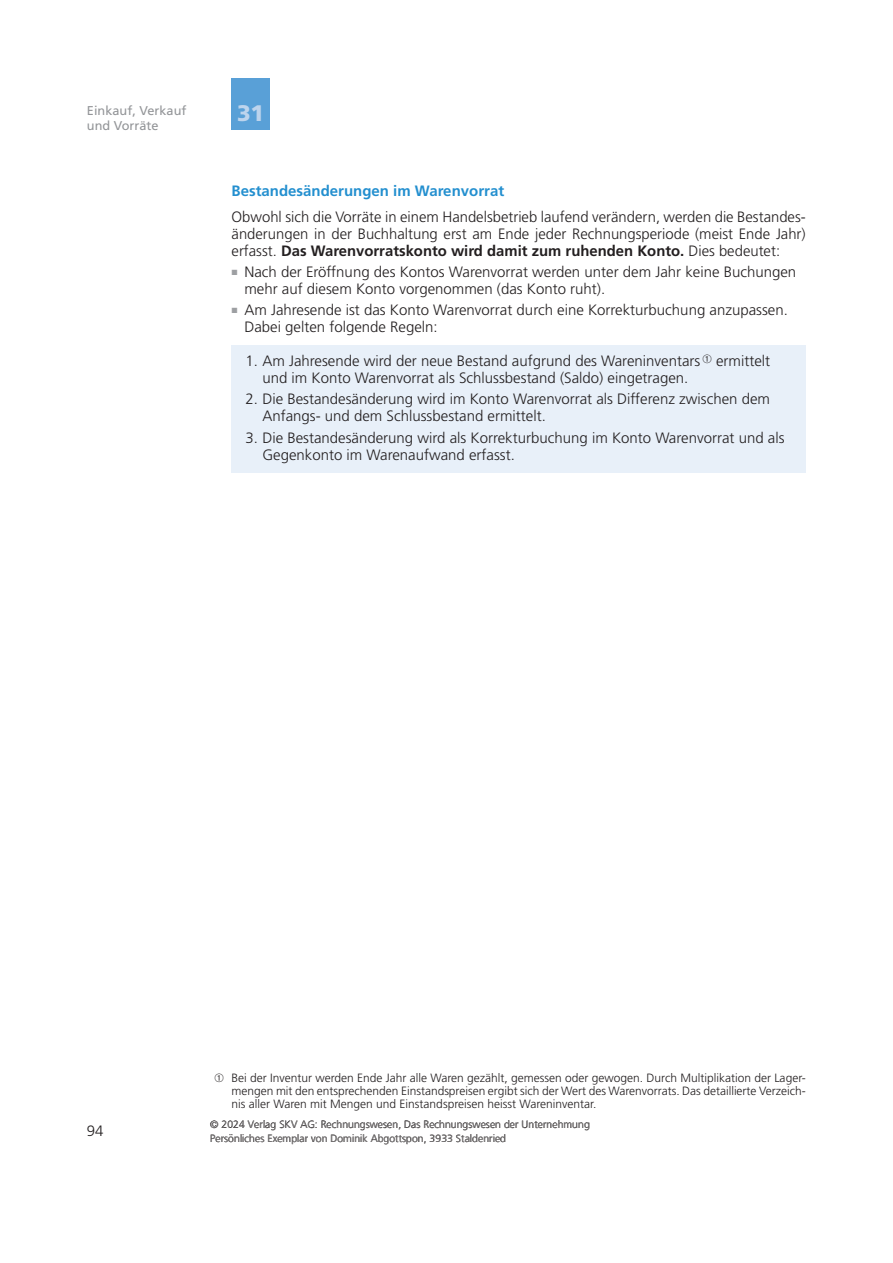
<style>
.page{position:relative;width:893px;height:1263px;background:#fff}
.page>*{position:absolute;margin:0;border:0;box-sizing:border-box;transform-origin:0 0}
.t1{font:900 22.5px "Frutiger LT Std";color:#bdd4ed}
.t2{font:300 15px/17px "Frutiger LT Std";color:#231f20}
.t3{font:700 15px "Frutiger LT Std";color:#238fcf}
.t4{font:12.75px/14.2px "Frutiger LT Std";color:#939598}
.t5{font:300 12px/12.8px "Frutiger LT Std";color:#231f20;text-align:justify}
.t6{font:300 10.5px/13.5px "Frutiger LT Com";color:#231f20}
.s1{font-weight:700}
.s2{color:#9d9fa2}
</style>
<div class="page">
<div style="left:232px;top:79px;width:38px;height:51px;background:#59a0d7"></div>
<div style="left:232px;top:345px;width:574px;height:128px;background:#e8f0f9"></div>
<p class="t4" style="left:87px;top:104px;width:101px">Einkauf, Verkauf und Vorräte</p>
<h1 class="t1" style="left:237px;top:104px;width:28px">31</h1>
<p class="t3" style="left:232px;top:185px;width:274px">Bestandesänderungen im Warenvorrat</p>
<p class="t2" style="left:232px;top:209px;width:576px;text-align:justify">Obwohl sich die Vorräte in einem Handelsbetrieb laufend verändern, werden die Bestandes&shy;änderungen in der Buchhaltung erst am Ende jeder Rechnungsperiode (meist Ende Jahr) erfasst. <span class="s1">Das Warenvorratskonto wird damit zum ruhenden Konto.</span> Dies bedeutet:</p>
<p class="t2" style="left:244px;top:264px;width:553px;text-indent:-13px"><span class="s2">■</span> Nach der Eröffnung des Kontos Warenvorrat werden unter dem Jahr keine Buchungen mehr auf diesem Konto vorgenommen (das Konto ruht).</p>
<p class="t2" style="left:244px;top:302px;width:545px;text-indent:-13px"><span class="s2">■</span> Am Jahresende ist das Konto Warenvorrat durch eine Korrekturbuchung anzupassen.<br>Dabei gelten folgende Regeln:</p>
<p class="t2" style="left:262px;top:353px;width:509px;text-indent:-17px">1. Am Jahresende wird der neue Bestand aufgrund des Wareninventars ermittelt und im Konto Warenvorrat als Schlussbestand (Saldo) eingetragen.</p>
<p class="t2" style="left:262px;top:391px;width:509px;text-indent:-17px">2. Die Bestandesänderung wird im Konto Warenvorrat als Differenz zwischen dem<br>Anfangs- und dem Schlussbestand ermittelt.</p>
<p class="t2" style="left:262px;top:430px;width:524px;text-indent:-17px">3. Die Bestandesänderung wird als Korrekturbuchung im Konto Warenvorrat und als<br>Gegenkonto im Warenaufwand erfasst.</p>
<p class="t2" style="left:87px;top:1123px;width:18px">94</p>
<p class="t5" style="left:232px;top:1072px;width:576px;text-indent:-17px">➀ Bei der Inventur werden Ende Jahr alle Waren gezählt, gemessen oder gewogen. Durch Multiplikation der Lager&shy;mengen mit den entsprechenden Einstandspreisen ergibt sich der Wert des Warenvorrats. Das detaillierte Verzeich&shy;nis aller Waren mit Mengen und Einstandspreisen heisst Wareninventar.</p>
<p class="t6" style="left:210px;top:1119px;width:381px">© 2024 Verlag SKV AG: Rechnungswesen, Das Rechnungswesen der Unternehmung<br>Persönliches Exemplar von Dominik Abgottspon, 3933 Staldenried</p>
</div>
